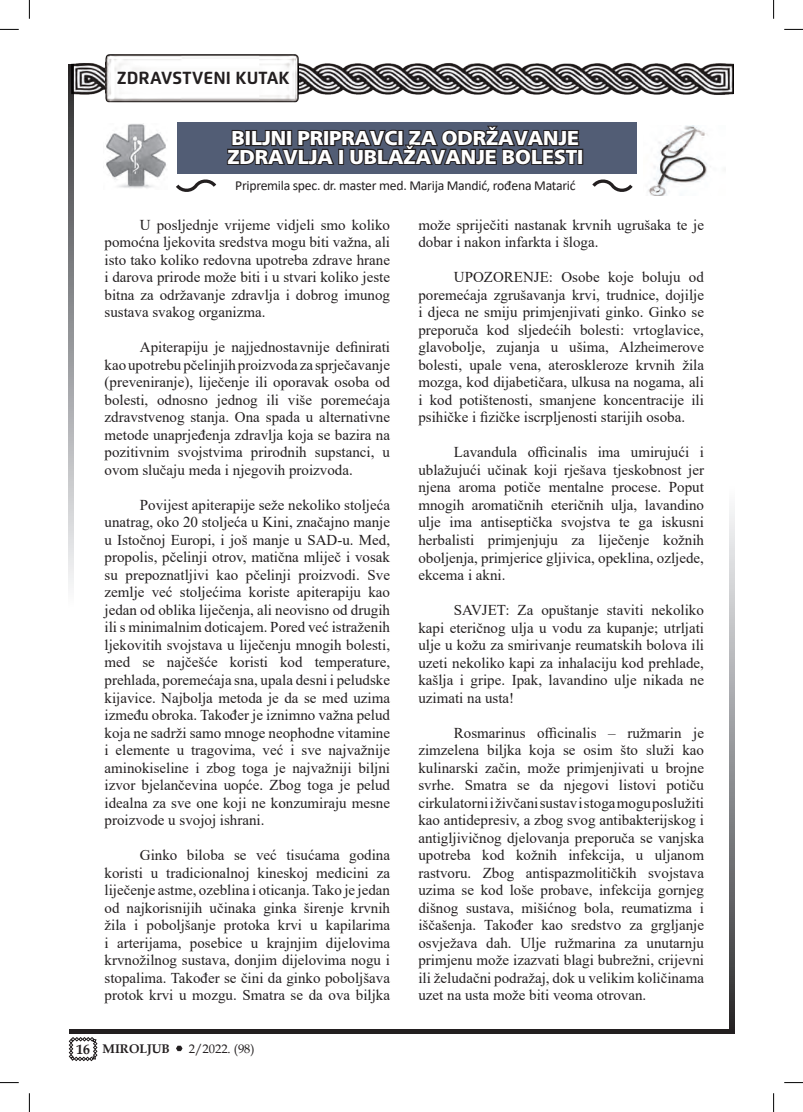
<style>
.page{position:relative;width:803px;height:1112px;background:#fff}
.page>*{position:absolute;margin:0;border:0;box-sizing:border-box;transform-origin:0 0}
.t1{font:900 20px "Frutiger Neue LT";color:#fff}
.t2{font:700 17.5px "Flexo";color:#231f20}
.t3{font:15px/17.5px "Times New Roman";color:#231f20;text-align:justify}
.t4{font:13.75px "Calibri";letter-spacing:-.02em;color:#231f20}
.t5{font:700 13.75px "Book Antiqua";color:#231f20}
.t6{font:12.5px "Book Antiqua";color:#231f20}
.t7{font:700 12.5px "Book Antiqua";color:#231f20}
</style>
<div class="page">
<div style="left:177px;top:122px;width:459px;height:51px;background:#525d75"></div>
<svg style="left:226px;top:125px;width:354px;height:49px"></svg>
<div style="left:577px;top:149px;width:6px;height:16px;border:2px solid #231f20"></div>
<svg style="left:176px;top:179px;width:41px;height:13px"></svg>
<img style="left:106px;top:123px;width:60px;height:65px">
<img style="left:648px;top:126px;width:63px;height:70px">
<svg style="left:592px;top:179px;width:41px;height:13px"></svg>
<img style="left:71px;top:56px;width:662px;height:48px">
<svg style="left:730px;top:508px;width:3px;height:520px;background:#8f9093"></svg>
<svg style="left:734px;top:507px;width:1px;height:520px"></svg>
<hr style="left:69px;top:1030px;width:666px;height:3px;background:#231f20">
<hr style="left:70px;top:1028px;width:665px;height:1px;background:#231f20">
<svg style="left:70px;top:64px;width:3px;height:522px;background:#8e8f91"></svg>
<svg style="left:68px;top:65px;width:1px;height:522px"></svg>
<svg style="left:69px;top:1037px;width:28px;height:23px"></svg>
<img style="left:106px;top:55px;width:193px;height:47px">
<svg style="left:176px;top:1045px;width:7px;height:5px"></svg>
<svg style="left:0;top:29px;width:19px;height:1px"></svg>
<svg style="left:784px;top:29px;width:19px;height:1px"></svg>
<svg style="left:0;top:1082px;width:19px;height:1px"></svg>
<svg style="left:784px;top:1082px;width:19px;height:1px"></svg>
<svg style="left:29px;top:0;width:1px;height:19px"></svg>
<svg style="left:29px;top:1093px;width:1px;height:18px"></svg>
<svg style="left:773px;top:0;width:1px;height:19px"></svg>
<svg style="left:773px;top:1093px;width:1px;height:18px"></svg>
<p class="t2" style="left:117px;top:67px;width:174px">ZDRAVSTVENI KUTAK</p>
<p class="t1" style="left:232px;top:126px;width:349px">BILJNI PRIPRAVCI ZA ODRŽAVANJE</p>
<p class="t1" style="left:227px;top:145px;width:357px">ZDRAVLJA I UBLAŽAVANJE BOLESTI</p>
<p class="t4" style="left:235px;top:176px;width:342px">Pripremila spec. dr. master med. Marija Mandić, rođena Matarić</p>
<p class="t3" style="left:104px;top:215px;width:287px;text-indent:35px">U posljednje vrijeme vidjeli smo koliko pomoćna ljekovita sredstva mogu biti važna, ali isto tako koliko redovna upotreba zdrave hrane i darova prirode može biti i u stvari koliko jeste bitna za održavanje zdravlja i dobrog imunog sustava svakog organizma.</p>
<p class="t3" style="left:104px;top:338px;width:287px;text-indent:35px">Apiterapiju je najjednostavnije definirati kao upotrebu pčelinjih proizvoda za sprječavanje (preveniranje), liječenje ili oporavak osoba od bolesti, odnosno jednog ili više poremećaja zdravstvenog stanja. Ona spada u alternativne metode unaprjeđenja zdravlja koja se bazira na pozitivnim svojstvima prirodnih supstanci, u ovom slučaju meda i njegovih proizvoda.</p>
<p class="t3" style="left:104px;top:495px;width:287px;text-indent:35px">Povijest apiterapije seže nekoliko stoljeća unatrag, oko 20 stoljeća u Kini, značajno manje u Istočnoj Europi, i još manje u SAD-u. Med, propolis, pčelinji otrov, matična mliječ i vosak su prepoznatljivi kao pčelinji proizvodi. Sve zemlje već stoljećima koriste apiterapiju kao jedan od oblika liječenja, ali neovisno od drugih ili s minimalnim doticajem. Pored već istraženih ljekovitih svojstava u liječenju mnogih bolesti, med se najčešće koristi kod temperature, prehlada, poremećaja sna, upala desni i peludske kijavice. Najbolja metoda je da se med uzima između obroka. Također je iznimno važna pelud koja ne sadrži samo mnoge neophodne vitamine i elemente u tragovima, već i sve najvažnije aminokiseline i zbog toga je najvažniji biljni izvor bjelančevina uopće. Zbog toga je pelud idealna za sve one koji ne konzumiraju mesne proizvode u svojoj ishrani.</p>
<p class="t3" style="left:104px;top:845px;width:287px;text-indent:35px">Ginko biloba se već tisućama godina koristi u tradicionalnoj kineskoj medicini za liječenje astme, ozeblina i oticanja. Tako je jedan od najkorisnijih učinaka ginka širenje krvnih žila i poboljšanje protoka krvi u kapilarima i arterijama, posebice u krajnjim dijelovima krvnožilnog sustava, donjim dijelovima nogu i stopalima. Također se čini da ginko poboljšava protok krvi u mozgu. Smatra se da ova biljka</p>
<p class="t3" style="left:418px;top:215px;width:287px">može spriječiti nastanak krvnih ugrušaka te je dobar i nakon infarkta i šloga.</p>
<p class="t3" style="left:418px;top:268px;width:287px;text-indent:35px">UPOZORENJE: Osobe koje boluju od poremećaja zgrušavanja krvi, trudnice, dojilje i djeca ne smiju primjenjivati ginko. Ginko se preporuča kod sljedećih bolesti: vrtoglavice, glavobolje, zujanja u ušima, Alzheimerove bolesti, upale vena, ateroskleroze krvnih žila mozga, kod dijabetičara, ulkusa na nogama, ali i kod potištenosti, smanjene koncentracije ili psihičke i fizičke iscrpljenosti starijih osoba.</p>
<p class="t3" style="left:418px;top:443px;width:287px;text-indent:35px">Lavandula officinalis ima umirujući i ublažujući učinak koji rješava tjeskobnost jer njena aroma potiče mentalne procese. Poput mnogih aromatičnih eteričnih ulja, lavandino ulje ima antiseptička svojstva te ga iskusni herbalisti primjenjuju za liječenje kožnih oboljenja, primjerice gljivica, opeklina, ozljede, ekcema i akni.</p>
<p class="t3" style="left:418px;top:600px;width:287px;text-indent:35px">SAVJET: Za opuštanje staviti nekoliko kapi eteričnog ulja u vodu za kupanje; utrljati ulje u kožu za smirivanje reumatskih bolova ili uzeti nekoliko kapi za inhalaciju kod prehlade, kašlja i gripe. Ipak, lavandino ulje nikada ne uzimati na usta!</p>
<p class="t3" style="left:418px;top:723px;width:287px;text-indent:35px">Rosmarinus officinalis – ružmarin je zimzelena biljka koja se osim što služi kao kulinarski začin, može primjenjivati u brojne svrhe. Smatra se da njegovi listovi potiču cirkulatorni i živčani sustav i stoga mogu poslužiti kao antidepresiv, a zbog svog antibakterijskog i antigljivičnog djelovanja preporuča se vanjska upotreba kod kožnih infekcija, u uljanom rastvoru. Zbog antispazmolitičkih svojstava uzima se kod loše probave, infekcija gornjeg dišnog sustava, mišićnog bola, reumatizma i iščašenja. Također kao sredstvo za grgljanje osvježava dah. Ulje ružmarina za unutarnju primjenu može izazvati blagi bubrežni, crijevni ili želudačni podražaj, dok u velikim količinama uzet na usta može biti veoma otrovan.</p>
<p class="t5" style="left:76px;top:1039px;width:15px">16</p>
<p class="t7" style="left:103px;top:1039px;width:69px">MIROLJUB</p>
<p class="t6" style="left:189px;top:1039px;width:67px">2/2022. (98)</p>
</div>
